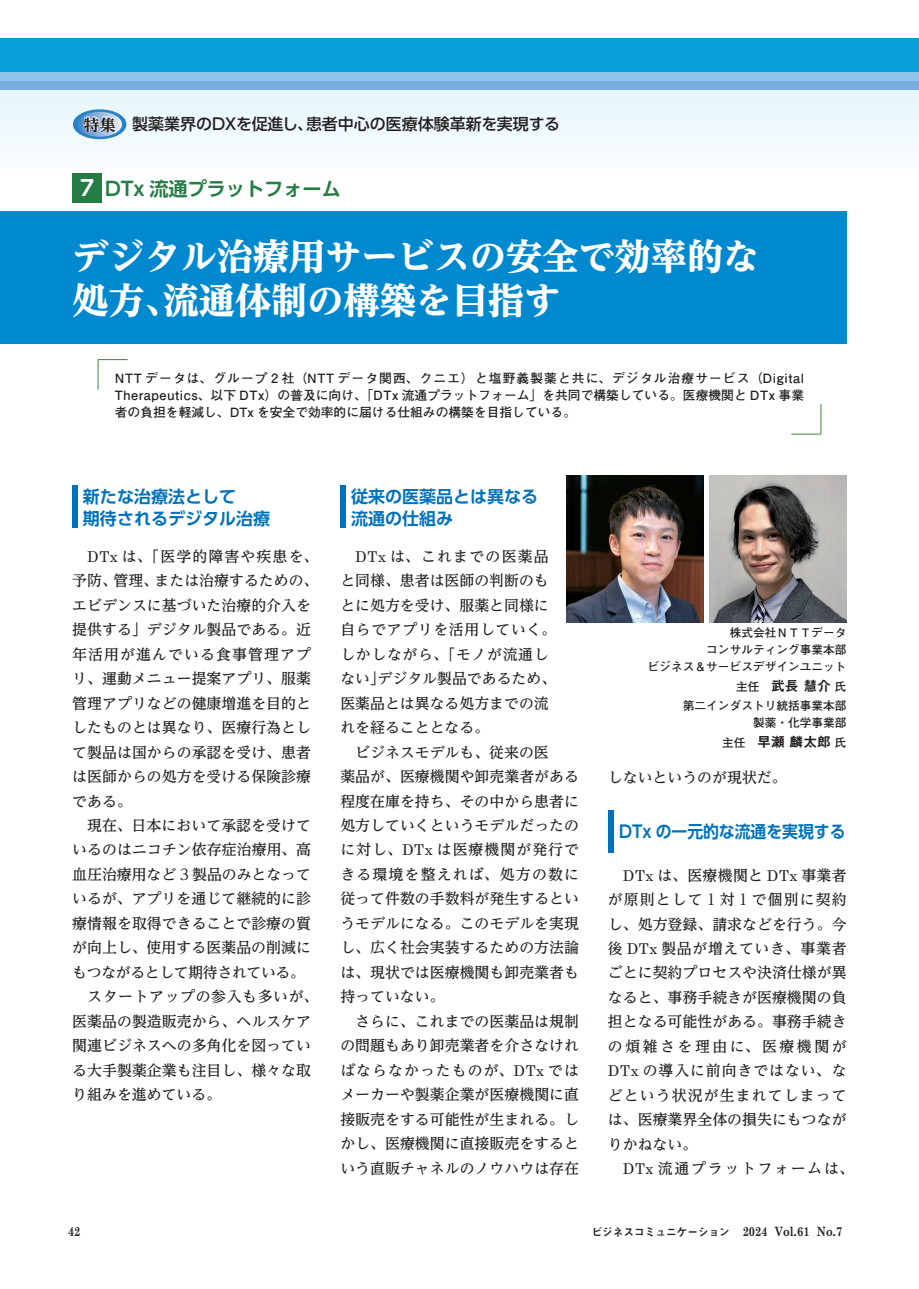
<style>
.page{position:relative;width:919px;height:1289px;background:#fff}
.page>*{position:absolute;margin:0;border:0;box-sizing:border-box;transform-origin:0 0}
.t1{font:800 36.15px/44.7px "UD Reimin Pro";color:#fff}
.t2{font:700 19.2px "UD Shin Go Pro De";color:#257d45}
.t3{font:700 16.95px/22.4px "UD Shin Go Pro De";color:#0072bc}
.t4{font:700 16.95px "UD Shin Go Pro De";color:#0072bc;scale:.93 1}
.t5{font:500 15.9px "UD Shin Go Pro";color:#231f20}
.t6{font:500 14.85px/24.5px "UD Reimin Pro";color:#231f20}
.t7{font:500 14.85px "UD Reimin Pro";letter-spacing:-.025em;color:#231f20}
.t8{font:500 14.85px "UD Reimin Pro";letter-spacing:.04em;color:#231f20}
.t9{font:500 14.85px "UD Reimin Pro";letter-spacing:.12em;color:#231f20}
.t10{font:13.8px "Midashi Go Pro MB31";color:#231f20}
.t11{font:700 12.75px/17px "Futo Go B101 Pro";color:#231f20;text-align:justify}
.t12{font:12.75px "Century Sb Bold SI";color:#231f20;scale:.85 1}
.t13{font:700 11.7px/17px "Futo Go B101 Pro";color:#231f20;text-align:right}
.s1{font-family:"UD Reimin Pro";font-weight:700;font-stretch:expanded}
.s2{font-size:21.3px;color:#fff}
.s3{font-family:"Century Sb SI";font-weight:400}
.s4{font-weight:400}
.s5{font-family:"Midashi Go Pro MB31";font-weight:400;font-size:13.8px}
.s6{font-family:"Futo Go B101 Pro";font-weight:700;font-size:11.7px}
.s7{font-family:"Midashi Go Pro MB31";font-size:10.65px}
</style>
<div class="page">
<div style="left:0;top:38px;width:906px;height:136px;background:#f0f9fd"></div>
<div style="left:0;top:38px;width:906px;height:34px;background:#069edb"></div>
<div style="left:0;top:72px;width:906px;height:9px;background:#92c5ea"></div>
<div style="left:0;top:81px;width:906px;height:8px;background:#79aede"></div>
<div style="left:73px;top:109px;width:53px;height:30px;background:#2783c5;border-radius:50%"></div>
<svg style="left:73px;top:112px;width:49px;height:25px"></svg>
<div style="left:906px;top:38px;width:12px;height:136px;background:#f0f9fd"></div>
<div style="left:906px;top:38px;width:12px;height:34px;background:#069edb"></div>
<div style="left:906px;top:72px;width:12px;height:9px;background:#92c5ea"></div>
<div style="left:906px;top:81px;width:12px;height:8px;background:#79aede"></div>
<hr style="left:97px;top:360px;width:2px;height:29px;background:#4f8955">
<hr style="left:98px;top:359px;width:30px;height:1px;background:#4f8955">
<hr style="left:820px;top:404px;width:1px;height:30px;background:#4f8955">
<hr style="left:791px;top:433px;width:30px;height:1px;background:#4f8955">
<div style="left:72px;top:173px;width:30px;height:30px;background:#257d45"></div>
<div style="left:0;top:212px;width:846px;height:132px;background:#0089cf"></div>
<img style="left:709px;top:475px;width:137px;height:147px">
<img style="left:566px;top:475px;width:137px;height:147px">
<div style="left:72px;top:485px;width:5px;height:43px;background:#0072bc"></div>
<div style="left:340px;top:485px;width:5px;height:43px;background:#0072bc"></div>
<div style="left:608px;top:810px;width:5px;height:42px;background:#0072bc"></div>
<p class="t5" style="left:84px;top:111px;width:477px"><span class="s1">特集</span> 製薬業界のDXを促進し、患者中心の医療体験革新を実現する</p>
<p class="t2" style="left:80px;top:173px;width:262px"><span class="s2">7</span> DTx 流通プラットフォーム</p>
<h1 class="t1" style="left:72px;top:233px;width:688px">デジタル治療用サービスの安全で効率的な処方、流通体制の構築を目指す</h1>
<p class="t11" style="left:115px;top:368px;width:690px">NTT データは、グループ 2 社（NTT データ関西、クニエ）と塩野義製薬と共に、デジタル治療サービス（Digital Therapeutics、以下 DTx）の普及に向け、「DTx 流通プラットフォーム」を共同で構築している。医療機関と DTx 事業者の負担を軽減し、DTx を安全で効率的に届ける仕組みの構築を目指している。</p>
<p class="t3" style="left:83px;top:484px;width:189px">新たな治療法として<br>期待されるデジタル治療</p>
<p class="t3" style="left:351px;top:484px;width:189px">従来の医薬品とは異なる流通の仕組み</p>
<p class="t6" style="left:72px;top:543px;width:247px;text-indent:15px"><span class="s3">DTx</span> は、「医学的障害や疾患を、予防、管理、または治療するための、エビデンスに基づいた治療的介入を提供する」デジタル製品である。近年活用が進んでいる食事管理アプリ、運動メニュー提案アプリ、服薬管理アプリなどの健康増進を目的としたものとは異なり、医療行為として製品は国からの承認を受け、患者は医師からの処方を受ける保険診療である。</p>
<p class="t6" style="left:87px;top:812px;width:225px">現在、日本において承認を受けて</p>
<p class="t6" style="left:72px;top:837px;width:240px">いるのはニコチン依存症治療用、高</p>
<p class="t6" style="left:72px;top:861px;width:240px">血圧治療用など <span class="s4">3</span> 製品のみとなって</p>
<p class="t6" style="left:72px;top:886px;width:240px">いるが、アプリを通じて継続的に診</p>
<p class="t6" style="left:72px;top:910px;width:240px">療情報を取得できることで診療の質</p>
<p class="t6" style="left:72px;top:935px;width:240px">が向上し、使用する医薬品の削減に</p>
<p class="t7" style="left:72px;top:960px;width:234px">もつながるとして期待されている。</p>
<p class="t8" style="left:87px;top:984px;width:233px">スタートアップの参入も多いが、</p>
<p class="t6" style="left:72px;top:1008px;width:240px">医薬品の製造販売から、ヘルスケア</p>
<p class="t6" style="left:72px;top:1032px;width:240px">関連ビジネスへの多角化を図ってい</p>
<p class="t6" style="left:72px;top:1057px;width:240px">る大手製薬企業も注目し、様々な取</p>
<p class="t6" style="left:72px;top:1081px;width:150px">り組みを進めている。</p>
<p class="t6" style="left:340px;top:543px;width:217px;text-indent:15px"><span class="s3">DTx</span> は、これまでの医薬品と同様、患者は医師の判断のもとに処方を受け、服薬と同様に自らでアプリを活用していく。しかしながら、「モノが流通しない」デジタル製品であるため、医薬品とは異なる処方までの流れを経ることとなる。</p>
<p class="t6" style="left:340px;top:739px;width:240px;text-indent:15px">ビジネスモデルも、従来の医<br>薬品が、医療機関や卸売業者がある程度在庫を持ち、その中から患者に処方していくというモデルだったのに対し、<span class="s3">DTx</span> は医療機関が発行できる環境を整えれば、処方の数に従って件数の手数料が発生するというモデルになる。このモデルを実現し、広く社会実装するための方法論は、現状では医療機関も卸売業者も持っていない。</p>
<p class="t6" style="left:340px;top:1008px;width:240px;text-align:justify;text-indent:15px">さらに、これまでの医薬品は規制の問題もあり卸売業者を介さなければならなかったものが、<span class="s3">DTx</span> ではメーカーや製薬企業が医療機関に直接販売をする可能性が生まれる。しかし、医療機関に直接販売をするという直販チャネルのノウハウは存在</p>
<p class="t13" style="left:647px;top:622px;width:200px">株式会社ＮＴＴデータ<br>コンサルティング事業本部<br>ビジネス＆サービスデザインユニット</p>
<p class="t13" style="left:682px;top:675px;width:165px;line-height:19.4px">主任　<span class="s5">武長 慧介</span> 氏<br>第二インダストリ統括事業本部</p>
<p class="t13" style="left:753px;top:712px;width:95px">製薬・化学事業部</p>
<p class="t10" style="left:722px;top:730px;width:126px"><span class="s6">主任　</span>早瀬 麟太郎 <span class="s6">氏</span></p>
<p class="t6" style="left:608px;top:764px;width:180px">しないというのが現状だ。</p>
<p class="t4" style="left:619px;top:818px;width:245px">DTx の一元的な流通を実現する</p>
<p class="t6" style="left:608px;top:862px;width:240px;text-align:justify;text-indent:15px"><span class="s3">DTx</span> は、医療機関と <span class="s3">DTx</span> 事業者が原則として <span class="s4">1</span> 対 <span class="s4">1</span> で個別に契約し、処方登録、請求などを行う。今後 <span class="s3">DTx</span> 製品が増えていき、事業者ごとに契約プロセスや決済仕様が異なると、事務手続きが医療機関の負担となる可能性がある。事務手続きの煩雑さを理由に、医療機関が<span class="s3">DTx</span> の導入に前向きではない、などという状況が生まれてしまっては、医療業界全体の損失にもつながりかねない。</p>
<p class="t9" style="left:622px;top:1156px;width:233px"><span class="s3">DTx</span> 流通プラットフォームは、</p>
<p class="t12" style="left:68px;top:1221px;width:16px">42</p>
<p class="t12" style="left:591px;top:1221px;width:296px"><span class="s7">ビジネスコミュニケーション</span> 2024 Vol.61 No.7</p>
</div>
